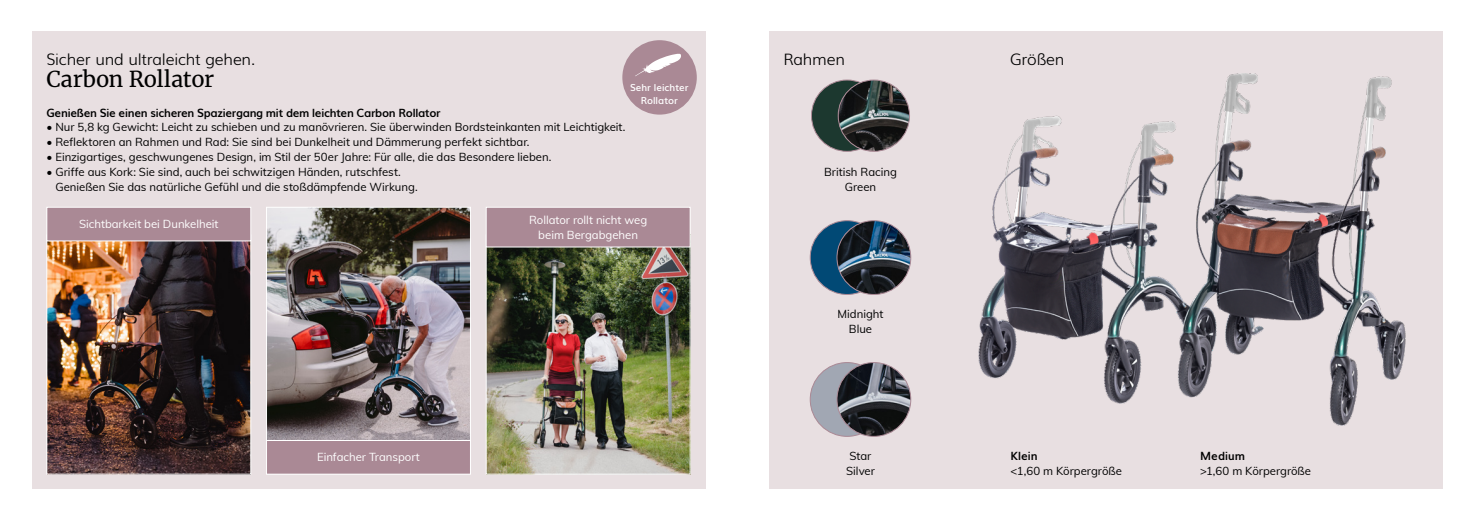
<style>
.page{position:relative;width:1474px;height:521px;background:#fff}
.page>*{position:absolute;margin:0;border:0;box-sizing:border-box;transform-origin:0 0}
.t1{font:21.88px "Merriweather";letter-spacing:-.015em;color:#000}
.t2{font:300 15.75px "Muli";letter-spacing:-.015em;color:#000}
.t3{font:11.38px/14.9px "Muli";color:#000;text-align:center}
.t4{font:11.38px/14.9px "Muli";color:#fff;text-align:center}
.t5{font:700 11.38px "Muli";letter-spacing:-.02em;color:#000}
.t6{font:600 9.62px/13.1px "Muli";letter-spacing:.005em;color:#fff;text-align:center}
</style>
<div class="page">
<div style="left:32px;top:32px;width:673px;height:457px;background:#e8dfe1"></div>
<div style="left:768px;top:32px;width:674px;height:457px;background:#e8dfe1"></div>
<div style="left:811px;top:80px;width:71px;height:71px;background:#1c382f;border-radius:50%"></div>
<img style="left:838px;top:80px;width:71px;height:71px;border-radius:36px">
<div style="left:837px;top:80px;width:73px;height:72px;border:1px solid #aa8995;border-radius:50%"></div>
<div style="left:810px;top:362px;width:74px;height:74px;background:#a1a7b3;border-radius:50%"></div>
<img style="left:837px;top:362px;width:73px;height:74px;border-radius:37px">
<div style="left:836px;top:362px;width:75px;height:75px;border:1px solid #aa8995;border-radius:50%"></div>
<div style="left:810px;top:221px;width:74px;height:73px;background:#014975;border-radius:50%"></div>
<img style="left:837px;top:221px;width:73px;height:73px;border-radius:37px">
<div style="left:836px;top:220px;width:75px;height:75px;border:1px solid #aa8995;border-radius:50%"></div>
<img style="left:978px;top:73px;width:428px;height:353px">
<div style="left:622px;top:40px;width:74px;height:75px;background:#aa8995;border-radius:50%"></div>
<svg style="left:635px;top:53px;width:46px;height:23px"></svg>
<img style="left:48px;top:241px;width:201px;height:231px">
<div style="left:46px;top:234px;width:205px;height:240px;border:1px solid #fff"></div>
<div style="left:47px;top:207px;width:204px;height:34px;background:#aa8995"></div>
<div style="left:46px;top:207px;width:205px;height:34px;border:1px solid #fff"></div>
<img style="left:268px;top:209px;width:201px;height:231px">
<div style="left:266px;top:207px;width:205px;height:263px;border:1px solid #fff"></div>
<div style="left:266px;top:440px;width:204px;height:34px;background:#aa8995"></div>
<div style="left:266px;top:440px;width:205px;height:34px;border:1px solid #fff"></div>
<img style="left:488px;top:247px;width:200px;height:225px">
<div style="left:486px;top:234px;width:204px;height:240px;border:1px solid #fff"></div>
<div style="left:486px;top:207px;width:204px;height:40px;background:#aa8995"></div>
<div style="left:486px;top:207px;width:204px;height:40px;border:1px solid #fff"></div>
<h2 class="t2" style="left:46px;top:47px;width:210px">Sicher und ultraleicht gehen.</h2>
<h1 class="t1" style="left:46px;top:64px;width:169px">Carbon Rollator</h1>
<p class="t5" style="left:46px;top:103px;width:395px">Genießen Sie einen sicheren Spaziergang mit dem leichten Carbon Rollator</p>
<p class="t3" style="left:46px;top:119px;width:580px">• Nur 5,8 kg Gewicht: Leicht zu schieben und zu manövrieren. Sie überwinden Bordsteinkanten mit Leichtigkeit.</p>
<p class="t3" style="left:46px;top:134px;width:484px">• Reflektoren an Rahmen und Rad: Sie sind bei Dunkelheit und Dämmerung perfekt sichtbar.</p>
<p class="t3" style="left:46px;top:149px;width:506px">• Einzigartiges, geschwungenes Design, im Stil der 50er Jahre: Für alle, die das Besondere lieben.</p>
<p class="t3" style="left:55px;top:164px;width:364px;text-align:left;text-indent:-9px">• Griffe aus Kork: Sie sind, auch bei schwitzigen Händen, rutschfest.<br>Genießen Sie das natürliche Gefühl und die stoßdämpfende Wirkung.</p>
<p class="t6" style="left:630px;top:80px;width:60px">Sehr leichter<br>Rollator</p>
<p class="t4" style="left:79px;top:216px;width:141px">Sichtbarkeit bei Dunkelheit</p>
<p class="t4" style="left:317px;top:449px;width:104px">Einfacher Transport</p>
<p class="t4" style="left:529px;top:212px;width:120px">Rollator rollt nicht weg beim Bergabgehen</p>
<h2 class="t2" style="left:783px;top:47px;width:63px">Rahmen</h2>
<h2 class="t2" style="left:1010px;top:47px;width:56px">Größen</h2>
<p class="t3" style="left:824px;top:164px;width:74px">British Racing<br>Green</p>
<p class="t3" style="left:837px;top:306px;width:47px">Midnight<br>Blue</p>
<p class="t3" style="left:846px;top:448px;width:30px">Star<br>Silver</p>
<p class="t5" style="left:1010px;top:446px;width:29px">Klein</p>
<p class="t3" style="left:1010px;top:462px;width:113px">&lt;1,60 m Körpergröße</p>
<p class="t5" style="left:1200px;top:446px;width:46px">Medium</p>
<p class="t3" style="left:1200px;top:462px;width:112px">&gt;1,60 m Körpergröße</p>
</div>
